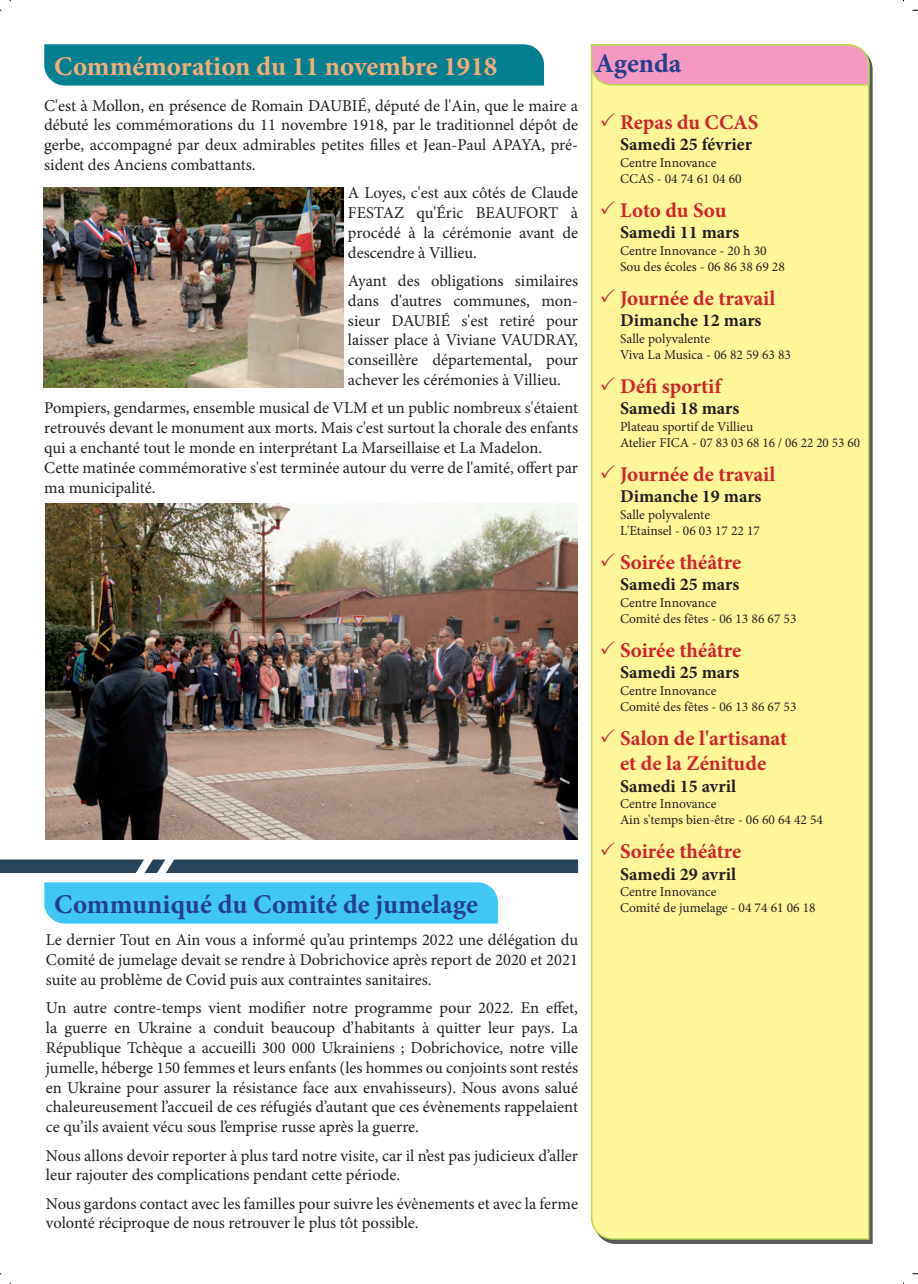
<style>
.page{position:relative;width:918px;height:1284px;background:#fff}
.page>*{position:absolute;margin:0;border:0;box-sizing:border-box;transform-origin:0 0}
.t1{font:700 27px "Minion Pro";color:#253f8e}
.t2{font:700 27px "Minion Pro";letter-spacing:-.005em;color:#f9ab76}
.t3{font:700 21px/25.2px "Minion Pro";color:#d1232a}
.t4{font:700 18px "Minion Pro";color:#231f20}
.t5{font:16.5px/19.8px "Minion Pro";color:#231f20;text-align:justify}
.t6{font:13.5px/16.2px "Minion Pro";color:#231f20}
</style>
<div class="page">
<div style="left:0;top:859px;width:578px;height:14px;background:#27445b"></div>
<svg style="left:44px;top:859px;width:454px;height:64px"></svg>
<div style="left:590px;top:86px;width:280px;height:1154px;background:#fff79a"></div>
<svg style="left:590px;top:44px;width:280px;height:42px;background:#efa1b8"></svg>
<div style="left:44px;top:44px;width:500px;height:42px;background:#03808f"></div>
<img style="left:45px;top:503px;width:532px;height:336px">
<img style="left:44px;top:188px;width:300px;height:200px">
<svg style="left:912px;top:9px;width:6px;height:2px"></svg>
<svg style="left:601px;top:112px;width:13px;height:14px"></svg>
<svg style="left:601px;top:200px;width:13px;height:14px"></svg>
<svg style="left:601px;top:288px;width:13px;height:14px"></svg>
<svg style="left:601px;top:376px;width:13px;height:14px"></svg>
<svg style="left:601px;top:464px;width:13px;height:14px"></svg>
<svg style="left:601px;top:552px;width:13px;height:14px"></svg>
<svg style="left:601px;top:640px;width:13px;height:14px"></svg>
<svg style="left:601px;top:728px;width:13px;height:14px"></svg>
<svg style="left:601px;top:841px;width:13px;height:14px"></svg>
<h1 class="t2" style="left:54px;top:47px;width:444px">Commémoration du 11 novembre 1918</h1>
<p class="t5" style="left:44px;top:95px;width:535px">C'est à Mollon, en présence de Romain DAUBIÉ, député de l'Ain, que le maire a débuté les commémorations du 11 novembre 1918, par le traditionnel dépôt de gerbe, accompagné par deux admirables petites filles et Jean-Paul APAYA, pré&shy;sident des Anciens combattants.</p>
<p class="t5" style="left:348px;top:183px;width:232px">A Loyes, c'est aux côtés de Claude FESTAZ qu'Éric BEAUFORT à procédé à la cérémonie avant de descendre à Villieu.</p>
<p class="t5" style="left:348px;top:271px;width:232px">Ayant des obligations similaires dans d'autres communes, mon&shy;sieur DAUBIÉ s'est retiré pour laisser place à Viviane VAUDRAY, conseillère départemental, pour achever les cérémonies à Villieu.</p>
<p class="t5" style="left:44px;top:398px;width:535px;text-align:left">Pompiers, gendarmes, ensemble musical de VLM et un public nombreux s'étaient retrouvés devant le monument aux morts. Mais c'est surtout la chorale des enfants qui a enchanté tout le monde en interprétant La Marseillaise et La Madelon.<br>Cette matinée commémorative s'est terminée autour du verre de l'amité, offert par ma municipalité.</p>
<h1 class="t1" style="left:54px;top:885px;width:425px">Communiqué du Comité de jumelage</h1>
<p class="t5" style="left:46px;top:930px;width:534px">Le dernier Tout en Ain vous a informé qu’au printemps 2022 une délégation du Comité de jumelage devait se rendre à Dobrichovice après report de 2020 et 2021 suite au problème de Covid puis aux contraintes sanitaires.</p>
<p class="t5" style="left:46px;top:998px;width:534px">Un autre contre-temps vient modifier notre programme pour 2022. En effet, la guerre en Ukraine a conduit beaucoup d’habitants à quitter leur pays. La République Tchèque a accueilli 300 000 Ukrainiens ; Dobrichovice, notre ville jumelle, héberge 150 femmes et leurs enfants (les hommes ou conjoints sont restés en Ukraine pour assurer la résistance face aux envahisseurs). Nous avons salué chaleureusement l’accueil de ces réfugiés d’autant que ces évènements rappelaient ce qu’ils avaient vécu sous l’emprise russe après la guerre.</p>
<p class="t5" style="left:46px;top:1145px;width:533px">Nous allons devoir reporter à plus tard notre visite, car il n’est pas judicieux d’aller leur rajouter des complications pendant cette période.</p>
<p class="t5" style="left:46px;top:1193px;width:533px">Nous gardons contact avec les familles pour suivre les évènements et avec la ferme volonté réciproque de nous retrouver le plus tôt possible.</p>
<h1 class="t1" style="left:595px;top:45px;width:88px">Agenda</h1>
<p class="t3" style="left:620px;top:109px;width:140px">Repas du CCAS</p>
<p class="t4" style="left:620px;top:132px;width:133px">Samedi 25 février</p>
<p class="t6" style="left:620px;top:154px;width:123px">Centre Innovance<br>CCAS - 04 74 61 04 60</p>
<p class="t3" style="left:620px;top:197px;width:108px">Loto du Sou</p>
<p class="t4" style="left:620px;top:220px;width:121px">Samedi 11 mars</p>
<p class="t6" style="left:620px;top:242px;width:166px">Centre Innovance - 20 h 30<br>Sou des écoles - 06 86 38 69 28</p>
<p class="t3" style="left:620px;top:285px;width:157px">Journée de travail</p>
<p class="t4" style="left:620px;top:308px;width:143px">Dimanche 12 mars</p>
<p class="t6" style="left:620px;top:330px;width:173px">Salle polyvalente<br>Viva La Musica - 06 82 59 63 83</p>
<p class="t3" style="left:620px;top:373px;width:103px">Défi sportif</p>
<p class="t4" style="left:620px;top:396px;width:121px">Samedi 18 mars</p>
<p class="t6" style="left:620px;top:418px;width:241px">Plateau sportif de Villieu<br>Atelier FICA - 07 83 03 68 16 / 06 22 20 53 60</p>
<p class="t3" style="left:620px;top:461px;width:157px">Journée de travail</p>
<p class="t4" style="left:620px;top:484px;width:143px">Dimanche 19 mars</p>
<p class="t6" style="left:620px;top:506px;width:141px">Salle polyvalente<br>L'Etainsel - 06 03 17 22 17</p>
<p class="t3" style="left:620px;top:549px;width:123px">Soirée théâtre</p>
<p class="t4" style="left:620px;top:572px;width:121px">Samedi 25 mars</p>
<p class="t6" style="left:620px;top:594px;width:178px">Centre Innovance<br>Comité des fêtes - 06 13 86 67 53</p>
<p class="t3" style="left:620px;top:637px;width:123px">Soirée théâtre</p>
<p class="t4" style="left:620px;top:660px;width:121px">Samedi 25 mars</p>
<p class="t6" style="left:620px;top:682px;width:178px">Centre Innovance<br>Comité des fêtes - 06 13 86 67 53</p>
<p class="t3" style="left:620px;top:725px;width:169px">Salon de l'artisanat et de la Zénitude</p>
<p class="t4" style="left:620px;top:773px;width:118px">Samedi 15 avril</p>
<p class="t6" style="left:620px;top:795px;width:204px">Centre Innovance<br>Ain s'temps bien-être - 06 60 64 42 54</p>
<p class="t3" style="left:620px;top:838px;width:123px">Soirée théâtre</p>
<p class="t4" style="left:620px;top:861px;width:118px">Samedi 29 avril</p>
<p class="t6" style="left:620px;top:883px;width:197px">Centre Innovance<br>Comité de jumelage - 04 74 61 06 18</p>
</div>
